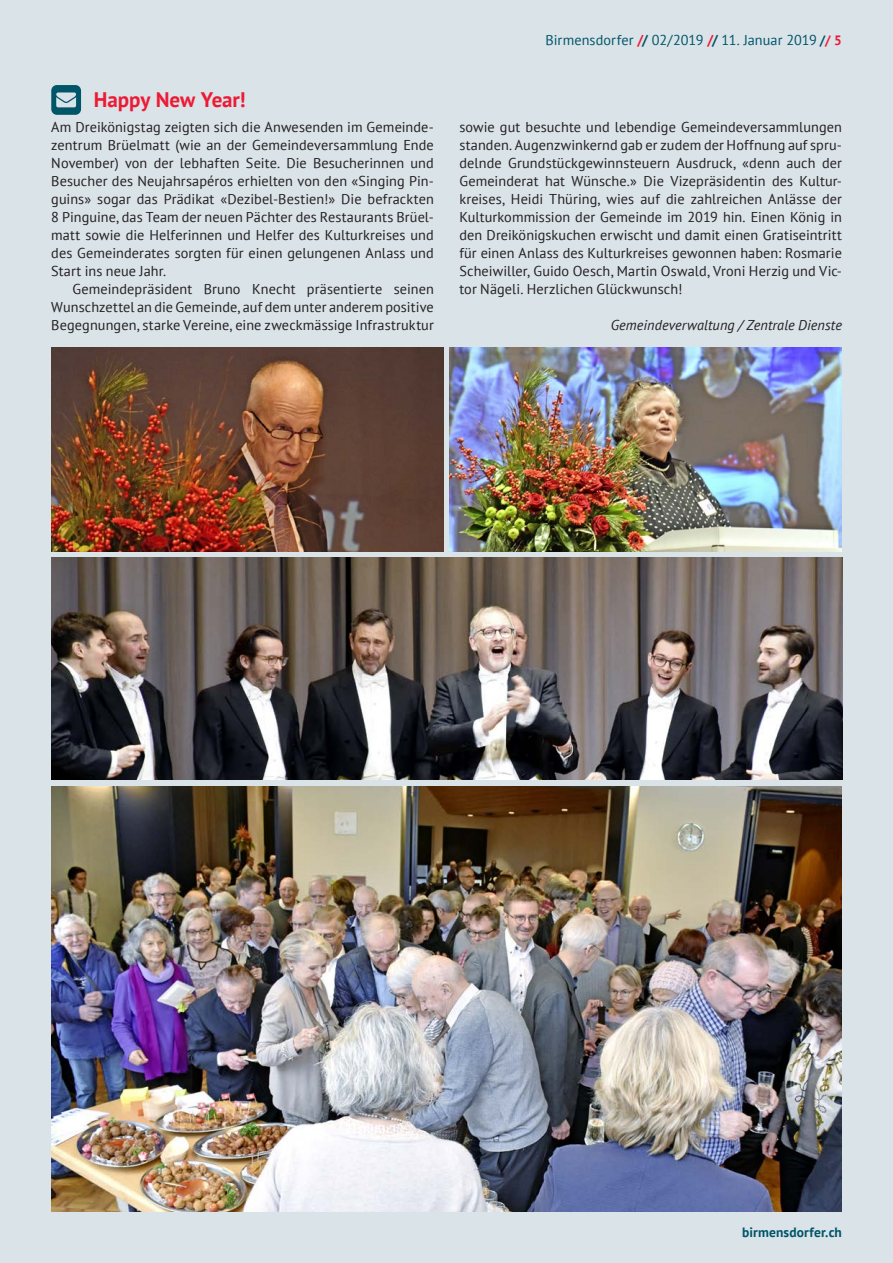
<style>
.page{position:relative;width:893px;height:1263px;background:#dae3e8}
.page>*{position:absolute;margin:0;border:0;box-sizing:border-box;transform-origin:0 0}
._2018-redaktion-tite{font:700 21px "PT Sans";letter-spacing:-.005em;color:#ed1a35}
._2018-redaktion-grun{font:14.25px/18px "PT Sans";letter-spacing:.005em;color:#231f20;text-align:justify}
.t1{font:14.25px "PT Sans";letter-spacing:.005em;color:#005569}
._2018-redaktion-grun-2{font:italic 14.25px "PT Sans";letter-spacing:.005em;color:#231f20}
.t2{font:700 13.5px "PT Sans";letter-spacing:.01em;color:#005569}
.s1{font-weight:700;color:#ed1a35}
.s2{font-weight:700}
.s3{font-weight:700;font-size:13.5px}
.s4{font-weight:700;font-size:13.5px;color:#ed1a35}
</style>
<div class="page">
<svg style="left:51px;top:85px;width:30px;height:30px"></svg>
<img style="left:51px;top:558px;width:791px;height:222px">
<img style="left:51px;top:348px;width:392px;height:203px">
<img style="left:450px;top:348px;width:392px;height:203px">
<img style="left:51px;top:786px;width:791px;height:426px">
<p class="_2018-redaktion-tite" style="left:94px;top:85px;width:153px">Happy New Year!</p>
<p class="_2018-redaktion-grun" style="left:51px;top:117px;width:384px">Am Dreikönigstag zeigten sich die Anwesenden im Gemeinde&shy;zentrum Brüelmatt (wie an der Gemeindeversammlung Ende November) von der lebhaften Seite. Die Besucherinnen und Besucher des Neujahrsapéros erhielten von den «Singing Pin&shy;guins» sogar das Prädikat «Dezibel-Bestien!» Die befrackten 8 Pinguine, das Team der neuen Pächter des Restaurants Brüel&shy;matt sowie die Helferinnen und Helfer des Kulturkreises und des Gemeinderates sorgten für einen gelungenen Anlass und Start ins neue Jahr.</p>
<p class="_2018-redaktion-grun" style="left:51px;top:279px;width:384px;text-indent:21px">Gemeindepräsident Bruno Knecht präsentierte seinen Wunschzettel an die Gemeinde, auf dem unter anderem positive Begegnungen, starke Vereine, eine zweckmässige Infrastruktur</p>
<p class="t1" style="left:546px;top:31px;width:298px">Birmensdorfer <span class="s1">/</span><span class="s2">/</span> 02/2019 <span class="s1">/</span><span class="s2">/</span> 11. Januar 2019 <span class="s3">/</span><span class="s4">/ 5</span></p>
<p class="_2018-redaktion-grun" style="left:459px;top:117px;width:384px">sowie gut besuchte und lebendige Gemeindeversammlungen standen. Augenzwinkernd gab er zudem der Hoffnung auf spru&shy;delnde Grundstückgewinnsteuern Ausdruck, «denn auch der Gemeinderat hat Wünsche.» Die Vizepräsidentin des Kultur&shy;kreises, Heidi Thüring, wies auf die zahlreichen Anlässe der Kulturkommission der Gemeinde im 2019 hin. Einen König in den Dreikönigskuchen erwischt und damit einen Gratiseintritt für einen Anlass des Kulturkreises gewonnen haben: Rosmarie Scheiwiller, Guido Oesch, Martin Oswald, Vroni Herzig und Vic&shy;tor Nägeli. Herzlichen Glückwunsch!</p>
<p class="_2018-redaktion-grun-2" style="left:611px;top:316px;width:233px">Gemeindeverwaltung / Zentrale Dienste</p>
<p class="t2" style="left:742px;top:1224px;width:101px">birmensdorfer.ch</p>
</div>
